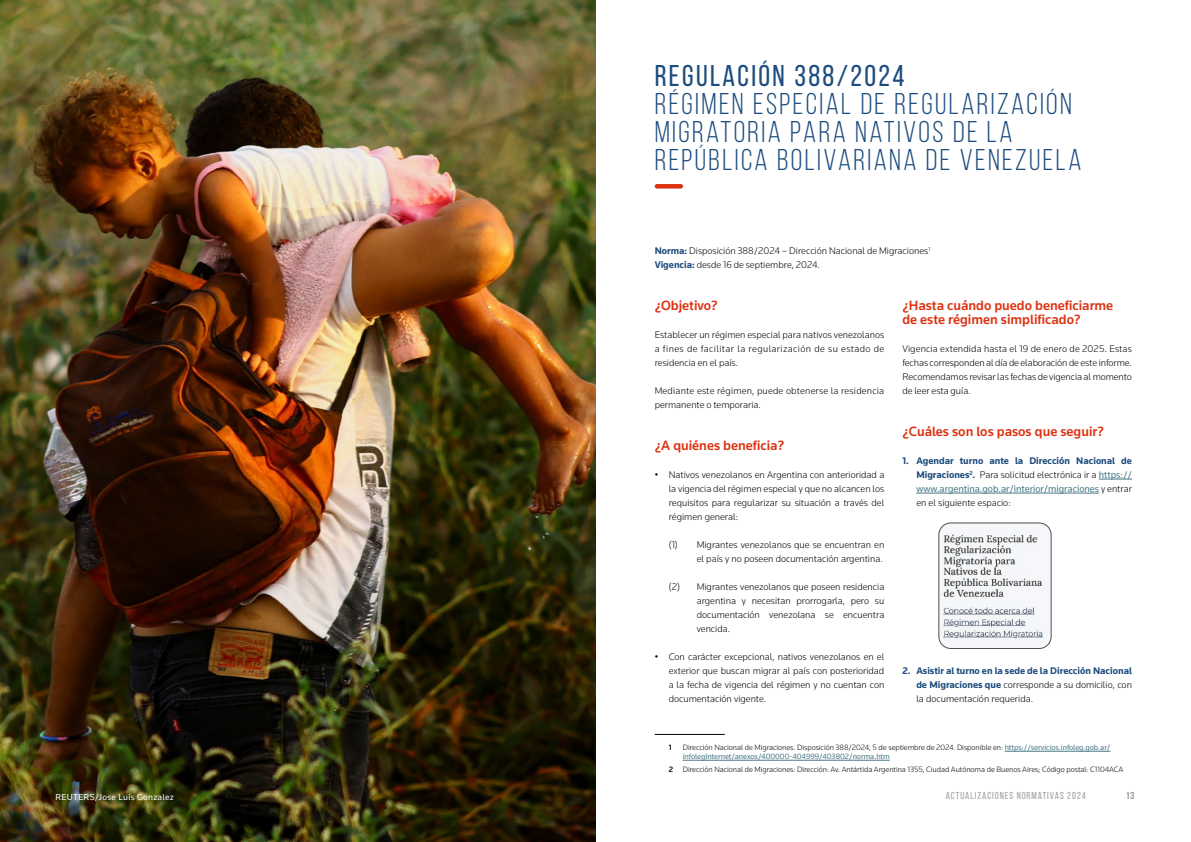
<style>
.page{position:relative;width:1191px;height:842px;background:#fff}
.page>*{position:absolute;margin:0;border:0;box-sizing:border-box;transform-origin:0 0}
.t1{font:30px/28px "Bebas Neue";letter-spacing:.08em;color:#1d4c7e}
.t2{font:30px "Bebas Neue";letter-spacing:.08em;color:#1d4c7e}
.t3{font:500 14px/14px "Knowledge";color:#dd3211}
.t4{font:300 10px/14px "Knowledge";color:#000;text-align:justify}
.t5{font:700 10px/14px "Knowledge";color:#1d4c7e;text-align:justify}
.t6{font:300 10px/14px "Knowledge";letter-spacing:.02em;color:#000}
.t7{font:10px "Bebas Neue";letter-spacing:.1em;color:#9d9d9c}
.t8{font:9px "Knowledge";letter-spacing:.03em;color:#fff}
.t9{font:8px/9px "Knowledge";letter-spacing:-.005em;color:#467886}
.t10{font:300 8px "Knowledge";letter-spacing:-.005em;color:#000}
.t11{font:500 8px "Knowledge";color:#000}
.s1{font-weight:700;color:#1d4c7e}
.s2{font-weight:400;color:#467886}
.s3{font-weight:300;color:#000}
.s4{font-weight:500}
</style>
<div class="page">
<hr style="left:654px;top:734px;width:70px;height:1px;background:#000">
<hr style="left:1004px;top:751px;width:106px;height:1px;background:#467886">
<hr style="left:682px;top:760px;width:208px;height:1px;background:#467886">
<hr style="left:1098px;top:479px;width:34px;height:1px;background:#467886">
<hr style="left:916px;top:493px;width:183px;height:1px;background:#467886">
<img style="left:940px;top:524px;width:111px;height:124px">
<div style="left:938px;top:522px;width:113px;height:127px;border:1px solid #4e4e4d;border-radius:12px"></div>
<img style="left:0;top:0;width:595px;height:842px">
<div style="left:654px;top:184px;width:29px;height:5px;background:#dd3211;border-radius:2px"></div>
<p class="t8" style="left:56px;top:792px;width:120px">REUTERS/Jose Luis Gonzalez</p>
<h1 class="t2" style="left:654px;top:59px;width:251px">REGULACIÓN 388/2024</h1>
<h1 class="t1" style="left:654px;top:89px;width:428px">RÉGIMEN ESPECIAL DE REGULARIZACIÓN<br>MIGRATORIA PARA NATIVOS DE LA<br>REPÚBLICA BOLIVARIANA DE VENEZUELA</h1>
<p class="t4" style="left:654px;top:244px;width:277px"><span class="s1">Norma:</span> Disposición 388/2024 – Dirección Nacional de Migraciones<sup>1<br></sup><span class="s1">Vigencia:</span> desde 16 de septiembre, 2024.</p>
<h2 class="t3" style="left:654px;top:298px;width:65px">¿Objetivo?</h2>
<p class="t4" style="left:654px;top:328px;width:231px">Establecer un régimen especial para nativos venezolanos a fines de facilitar la regularización de su estado de residencia en el país.</p>
<p class="t6" style="left:654px;top:384px;width:231px">Mediante este régimen, puede obtenerse la residencia permanente o temporaria.</p>
<h2 class="t3" style="left:654px;top:438px;width:131px">¿A quiénes beneficia?</h2>
<p class="t4" style="left:668px;top:468px;width:217px">Nativos venezolanos en Argentina con anterioridad a la vigencia del régimen especial y que no alcancen los requisitos para regularizar su situación a través del régimen general:</p>
<p class="t4" style="left:668px;top:538px;width:217px;text-align:right">(1) Migrantes venezolanos que se encuentran en el país y no poseen documentación argentina.</p>
<p class="t4" style="left:696px;top:580px;width:189px;text-indent:-28px">(2) Migrantes venezolanos que poseen residencia argentina y necesitan prorrogarla, pero su documentación venezolana se encuentra vencida.</p>
<p class="t4" style="left:668px;top:650px;width:217px">Con carácter excepcional, nativos venezolanos en el exterior que buscan migrar al país con posterioridad a la fecha de vigencia del régimen y no cuentan con documentación vigente.</p>
<h2 class="t3" style="left:902px;top:298px;width:212px">¿Hasta cuándo puedo beneficiarme de este régimen simplificado?</h2>
<p class="t4" style="left:902px;top:342px;width:231px">Vigencia extendida hasta el 19 de enero de 2025. Estas fechas corresponden al día de elaboración de este informe.<br>Recomendamos revisar las fechas de vigencia al momento de leer esta guía.</p>
<h2 class="t3" style="left:902px;top:424px;width:203px">¿Cuáles son los pasos que seguir?</h2>
<p class="t4" style="left:916px;top:454px;width:217px;text-indent:-14px"><span class="s1">1. Agendar turno ante la Dirección Nacional de Migraciones</span><sup>2</sup><span class="s1">.</span> Para solicitud electrónica ir a <span class="s2">https:// www.argentina.gob.ar/interior/migraciones</span> y entrar en el siguiente espacio:</p>
<p class="t5" style="left:916px;top:664px;width:217px;text-indent:-14px">2. Asistir al turno en la sede de la Dirección Nacional de Migraciones que <span class="s3">corresponde a su domicilio, con la documentación requerida.</span></p>
<p class="t11" style="left:668px;top:743px;width:4px">1</p>
<p class="t9" style="left:682px;top:743px;width:429px"><span class="s3">Dirección Nacional de Migraciones. Disposición 388/2024, 5 de septiembre de 2024. Disponible en:</span> https://servicios.infoleg.gob.ar/ infolegInternet/anexos/400000-404999/403802/norma.htm</p>
<p class="t10" style="left:668px;top:765px;width:456px"><span class="s4">2</span> Dirección Nacional de Migraciones: Dirección: Av. Antártida Argentina 1355, Ciudad Autónoma de Buenos Aires; Código postal: C1104ACA</p>
<p class="t7" style="left:945px;top:790px;width:142px">ACTUALIZACIONES NORMATIVAS 2024</p>
<p class="t7" style="left:1126px;top:790px;width:10px">13</p>
</div>
